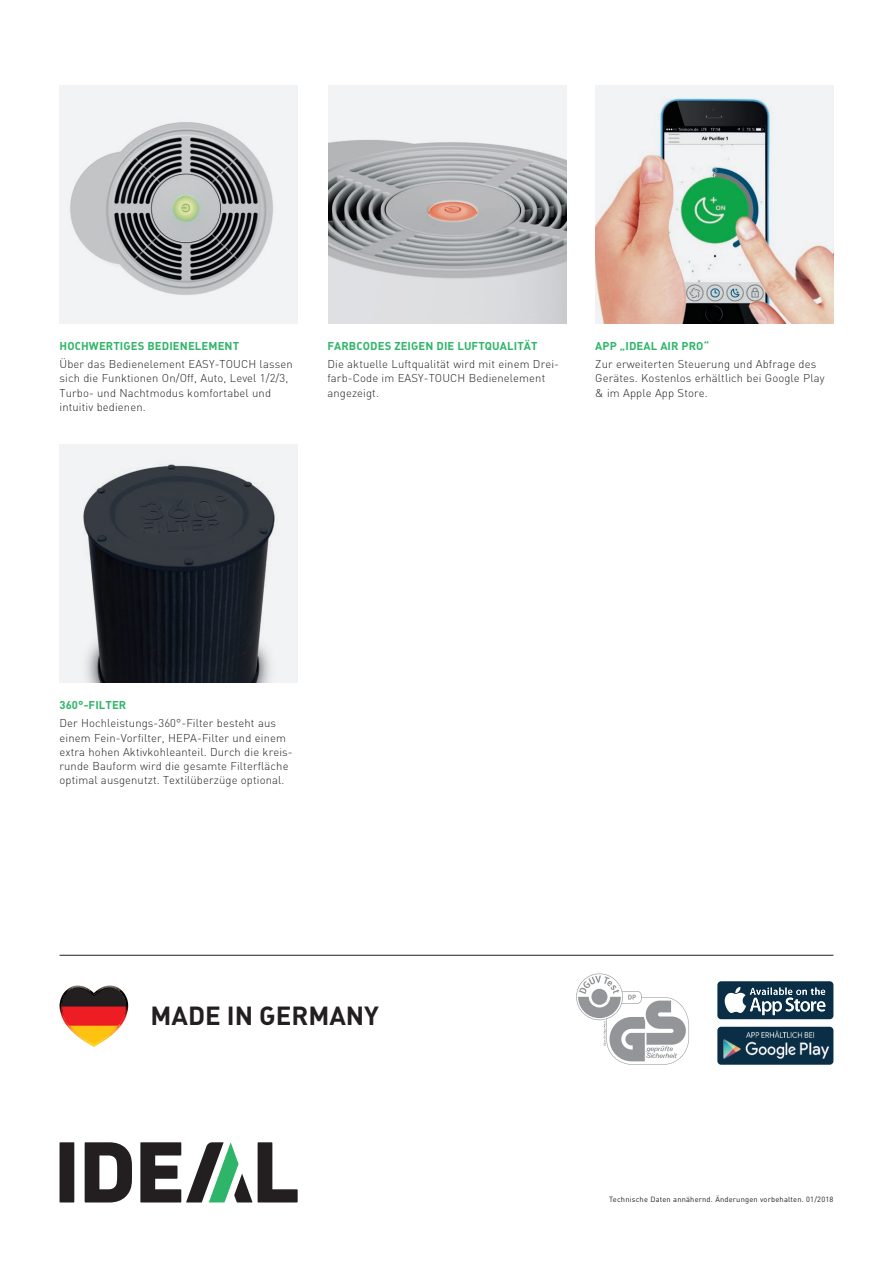
<style>
.page{position:relative;width:893px;height:1263px;background:#fff}
.page>*{position:absolute;margin:0;border:0;box-sizing:border-box;transform-origin:0 0}
.t1{font:700 25.95px "DIN";color:#231f20}
.t2{font:300 11.25px/14.2px "DIN";letter-spacing:.01em;color:#231f20}
.t3{font:700 11.25px "DIN";letter-spacing:.01em;color:#2fb569}
.t4{font:7.5px "DIN";letter-spacing:.025em;color:#231f20}
</style>
<div class="page">
<div style="left:60px;top:1142px;width:14px;height:60px;background:#231f20"></div>
<svg style="left:258px;top:1142px;width:40px;height:60px"></svg>
<svg style="left:85px;top:1142px;width:47px;height:60px"></svg>
<svg style="left:140px;top:1142px;width:112px;height:60px"></svg>
<img style="left:127px;top:999px;width:1px;height:14px">
<svg style="left:60px;top:985px;width:67px;height:60px"></svg>
<img style="left:61px;top:987px;width:65px;height:39px">
<img style="left:328px;top:85px;width:238px;height:238px">
<img style="left:595px;top:85px;width:238px;height:238px">
<div style="left:60px;top:444px;width:238px;height:238px;background:#f2f3f4"></div>
<img style="left:83px;top:464px;width:192px;height:218px">
<img style="left:60px;top:85px;width:238px;height:238px">
<svg style="left:717px;top:981px;width:116px;height:38px"></svg>
<img style="left:717px;top:1027px;width:116px;height:38px">
<svg style="left:576px;top:973px;width:113px;height:92px"></svg>
<hr style="left:60px;top:955px;width:773px;height:1px;background:#231f20">
<p class="t3" style="left:60px;top:338px;width:181px">HOCHWERTIGES BEDIENELEMENT</p>
<p class="t2" style="left:60px;top:357px;width:235px">Über das Bedienelement EASY-TOUCH lassen sich die Funktionen On/Off, Auto, Level 1/2/3, Turbo- und Nachtmodus komfortabel und intuitiv bedienen.</p>
<p class="t3" style="left:327px;top:338px;width:212px">FARBCODES ZEIGEN DIE LUFTQUALITÄT</p>
<p class="t2" style="left:327px;top:357px;width:231px">Die aktuelle Luftqualität wird mit einem Drei&shy;farb-Code im EASY-TOUCH Bedienelement angezeigt.</p>
<p class="t3" style="left:595px;top:338px;width:115px">APP „IDEAL AIR PRO“</p>
<p class="t2" style="left:595px;top:357px;width:231px">Zur erweiterten Steuerung und Abfrage des<br>Gerätes. Kostenlos erhältlich bei Google Play &amp; im Apple App Store.</p>
<p class="t3" style="left:60px;top:697px;width:68px">360°-FILTER</p>
<p class="t2" style="left:60px;top:716px;width:235px">Der Hochleistungs-360°-Filter besteht aus einem Fein-Vorfilter, HEPA-Filter und einem extra hohen Aktivkohleanteil. Durch die kreis&shy;runde Bauform wird die gesamte Filterfläche optimal ausgenutzt. Textilüberzüge optional.</p>
<h1 class="t1" style="left:151px;top:998px;width:230px">MADE IN GERMANY</h1>
<p class="t4" style="left:609px;top:1195px;width:226px">Technische Daten annähernd. Änderungen vorbehalten. 01/2018</p>
</div>
